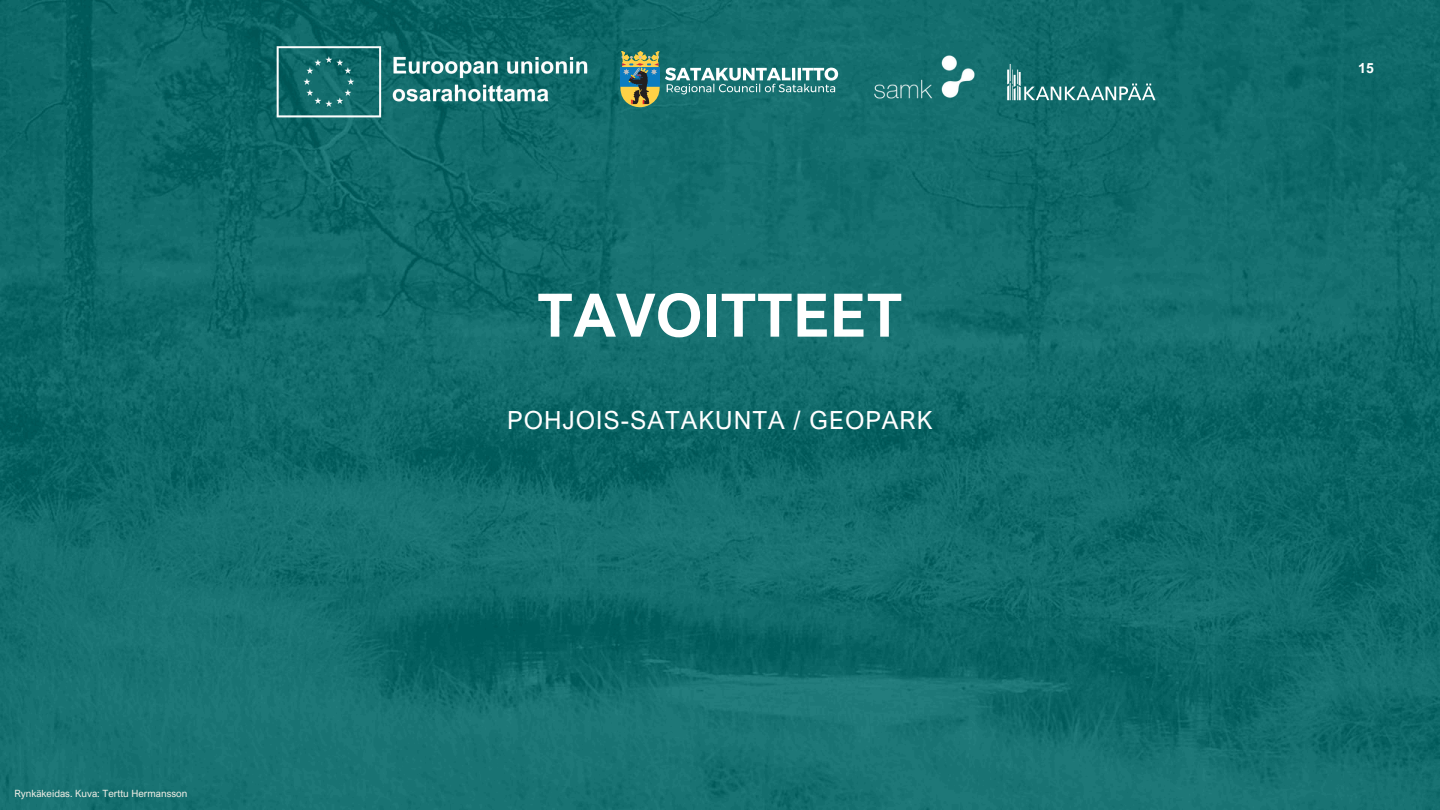
<style>
.page{position:relative;width:1440px;height:810px;background:#fff}
.page>*{position:absolute;margin:0;border:0;box-sizing:border-box;transform-origin:0 0}
.t1{font:700 60px "Arial Nova";color:#fff}
.t2{font:25px "Arial Nova";letter-spacing:.04em;color:#fff}
.t3{font:700 14px "Arial Nova";color:#fff}
.t4{font:10px "Arial Nova";color:#f0ede5}
</style>
<div class="page">
<img style="left:0;top:0;width:1440px;height:810px">
<svg style="left:634px;top:51px;width:204px;height:56px;background:#418580"></svg>
<img style="left:275px;top:44px;width:359px;height:75px">
<img style="left:861px;top:43px;width:126px;height:69px">
<svg style="left:1007px;top:64px;width:149px;height:36px;background:#368282"></svg>
<p class="t4" style="left:14px;top:787px;width:174px">Rynkäkeidas. Kuva: Terttu Hermansson</p>
<p class="t1" style="left:537px;top:278px;width:367px">TAVOITTEET</p>
<p class="t2" style="left:507px;top:405px;width:427px">POHJOIS-SATAKUNTA / GEOPARK</p>
<h1 class="t3" style="left:1358px;top:59px;width:17px">15</h1>
</div>
